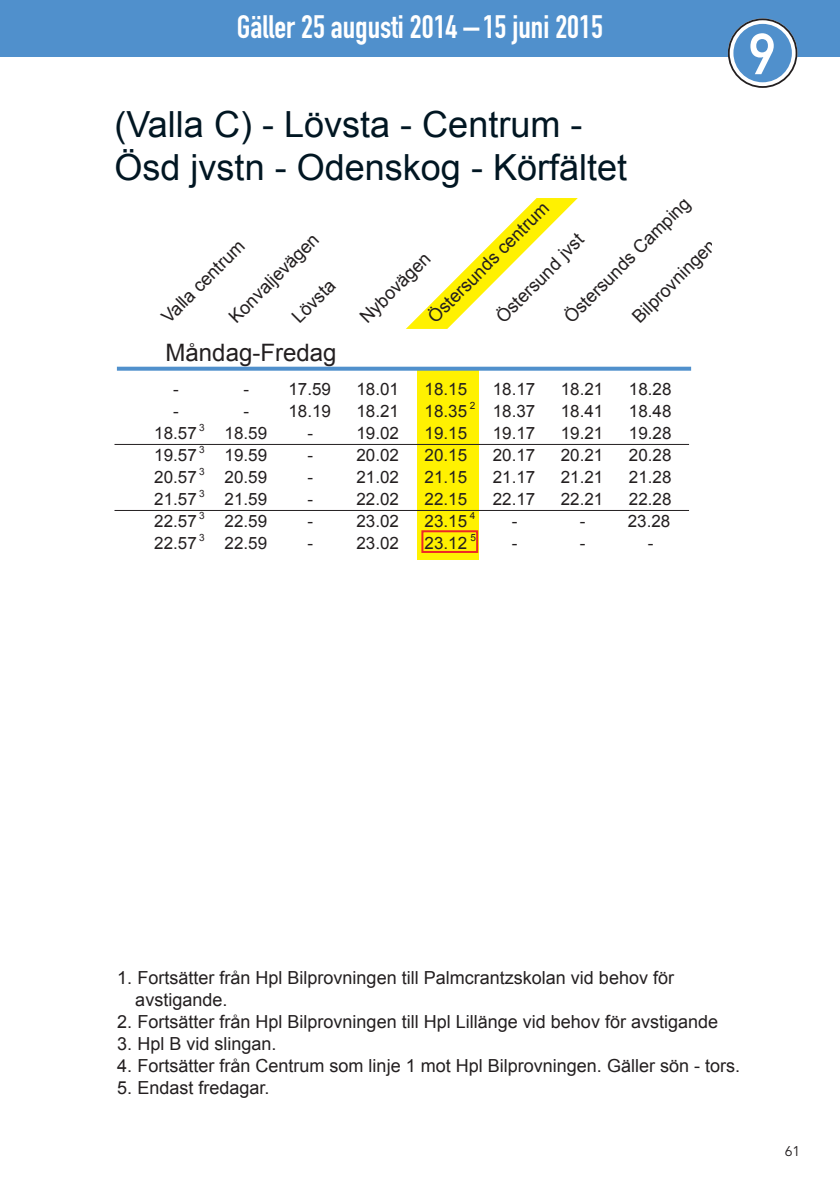
<style>
.page{position:relative;width:840px;height:1191px;background:#fff}
.page>*{position:absolute;margin:0;border:0;box-sizing:border-box;transform-origin:0 0}
.t1{font:57px "DIN Mittelschrift";color:#fff}
.t2{font:36px/43.2px "Arial";color:#011622}
.t3{font:32px "DIN Engschrift Std";color:#fff}
.t4{font:24px "Arial";color:#231f20}
.t5{font:18px/22px "Arial";color:#231f20}
.t6{font:17px/22px "Arial";color:#231f20;text-align:center}
.t7{font:14px "Avenir LT Std";color:#231f20}
.t8{font:10px "Arial";color:#231f20}
</style>
<div class="page">
<svg style="left:406px;top:198px;width:171px;height:131px"></svg>
<div style="left:417px;top:368px;width:61px;height:192px;background:#fff101"></div>
<svg style="left:117px;top:367px;width:573px;height:4px;fill:#5090cc"></svg>
<hr style="left:114px;top:444px;width:574px;height:1px;background:#231f20">
<hr style="left:114px;top:510px;width:574px;height:1px;background:#231f20">
<div style="left:0;top:0;width:839px;height:57px;background:#5090cc"></div>
<div style="left:727px;top:18px;width:70px;height:70px;border:14px solid #fff;border-radius:50%"></div>
<div style="left:733px;top:24px;width:58px;height:58px;background:#5090cc;border-radius:50%"></div>
<div style="left:727px;top:18px;width:70px;height:70px;border:2px solid #231f20;border-radius:50%"></div>
<div style="left:421px;top:530px;width:57px;height:23px;border:2px solid #ee2726"></div>
<h3 class="t3" style="left:237px;top:8px;width:367px">Gäller 25 augusti 2014 –15 juni 2015</h3>
<h2 class="t2" style="left:114px;top:103px;width:514px">(Valla C) - Lövsta - Centrum -<br>Ösd jvstn - Odenskog - Körfältet</h2>
<p class="t5" style="left:224px;top:312px;width:120px;rotate:-45deg">Konvaljevägen</p>
<p class="t5" style="left:157px;top:312px;width:110px;rotate:-45deg">Valla centrum</p>
<p class="t5" style="left:287px;top:312px;width:55px;rotate:-45deg">Lövsta</p>
<h3 class="t4" style="left:165px;top:336px;width:172px">Måndag-Fredag</h3>
<p class="t5" style="left:559px;top:312px;width:171px;rotate:-45deg">Östersunds Camping</p>
<p class="t5" style="left:423px;top:312px;width:164px;rotate:-45deg">Östersunds centrum</p>
<p class="t5" style="left:491px;top:312px;width:118px;rotate:-45deg">Östersund jvst</p>
<p class="t5" style="left:627px;top:312px;width:111px;rotate:-45deg">Bilprovningen</p>
<p class="t5" style="left:355px;top:312px;width:93px;rotate:-45deg">Nybovägen</p>
<p class="t6" style="left:173px;top:378px;width:7px">-</p>
<p class="t6" style="left:288px;top:378px;width:44px">17.59</p>
<p class="t6" style="left:356px;top:378px;width:44px">18.01</p>
<p class="t6" style="left:424px;top:378px;width:44px">18.15</p>
<p class="t6" style="left:492px;top:378px;width:44px">18.17</p>
<p class="t6" style="left:560px;top:378px;width:44px">18.21</p>
<p class="t6" style="left:628px;top:378px;width:44px">18.28</p>
<p class="t6" style="left:173px;top:400px;width:7px">-</p>
<p class="t6" style="left:288px;top:400px;width:44px">18.19</p>
<p class="t6" style="left:356px;top:400px;width:44px">18.21</p>
<p class="t6" style="left:424px;top:400px;width:44px">18.35</p>
<p class="t8" style="left:469px;top:399px;width:7px">2</p>
<p class="t6" style="left:492px;top:400px;width:44px">18.37</p>
<p class="t6" style="left:560px;top:400px;width:44px">18.41</p>
<p class="t6" style="left:628px;top:400px;width:44px">18.48</p>
<p class="t6" style="left:154px;top:422px;width:44px">18.57</p>
<p class="t8" style="left:199px;top:421px;width:7px">3</p>
<p class="t6" style="left:224px;top:378px;width:44px">-<br>-<br>18.59<br>19.59<br>20.59<br>21.59<br>22.59<br>22.59</p>
<p class="t6" style="left:307px;top:422px;width:7px">-</p>
<p class="t6" style="left:356px;top:422px;width:44px">19.02</p>
<p class="t6" style="left:424px;top:422px;width:44px">19.15</p>
<p class="t6" style="left:492px;top:422px;width:44px">19.17</p>
<p class="t6" style="left:560px;top:422px;width:44px">19.21</p>
<p class="t6" style="left:628px;top:422px;width:44px">19.28</p>
<p class="t6" style="left:154px;top:444px;width:44px">19.57</p>
<p class="t8" style="left:199px;top:443px;width:7px">3</p>
<p class="t6" style="left:307px;top:444px;width:7px">-</p>
<p class="t6" style="left:356px;top:444px;width:44px">20.02</p>
<p class="t6" style="left:424px;top:444px;width:44px">20.15</p>
<p class="t6" style="left:492px;top:444px;width:44px">20.17</p>
<p class="t6" style="left:560px;top:444px;width:44px">20.21</p>
<p class="t6" style="left:628px;top:444px;width:44px">20.28</p>
<p class="t6" style="left:154px;top:466px;width:44px">20.57</p>
<p class="t8" style="left:199px;top:465px;width:7px">3</p>
<p class="t6" style="left:307px;top:466px;width:7px">-</p>
<p class="t6" style="left:356px;top:466px;width:44px">21.02</p>
<p class="t6" style="left:424px;top:466px;width:44px">21.15</p>
<p class="t6" style="left:492px;top:466px;width:44px">21.17</p>
<p class="t6" style="left:560px;top:466px;width:44px">21.21</p>
<p class="t6" style="left:628px;top:466px;width:44px">21.28</p>
<p class="t6" style="left:154px;top:488px;width:44px">21.57</p>
<p class="t8" style="left:199px;top:487px;width:7px">3</p>
<p class="t6" style="left:307px;top:488px;width:7px">-</p>
<p class="t6" style="left:356px;top:488px;width:44px">22.02</p>
<p class="t6" style="left:424px;top:488px;width:44px">22.15</p>
<p class="t6" style="left:492px;top:488px;width:44px">22.17</p>
<p class="t6" style="left:560px;top:488px;width:44px">22.21</p>
<p class="t6" style="left:628px;top:488px;width:44px">22.28</p>
<p class="t6" style="left:154px;top:510px;width:44px">22.57</p>
<p class="t8" style="left:199px;top:509px;width:7px">3</p>
<p class="t6" style="left:307px;top:510px;width:7px">-</p>
<p class="t6" style="left:356px;top:510px;width:44px">23.02</p>
<p class="t6" style="left:424px;top:510px;width:44px">23.15</p>
<p class="t8" style="left:469px;top:509px;width:7px">4</p>
<p class="t6" style="left:511px;top:510px;width:7px">-</p>
<p class="t6" style="left:579px;top:510px;width:7px">-</p>
<p class="t6" style="left:627px;top:510px;width:44px">23.28</p>
<p class="t6" style="left:154px;top:532px;width:44px">22.57</p>
<p class="t8" style="left:199px;top:531px;width:7px">3</p>
<p class="t6" style="left:424px;top:532px;width:44px">23.12</p>
<p class="t8" style="left:470px;top:531px;width:7px">5</p>
<p class="t6" style="left:307px;top:532px;width:7px">-</p>
<p class="t6" style="left:356px;top:532px;width:44px">23.02</p>
<p class="t6" style="left:511px;top:532px;width:7px">-</p>
<p class="t6" style="left:579px;top:532px;width:7px">-</p>
<p class="t6" style="left:647px;top:532px;width:7px">-</p>
<h1 class="t1" style="left:748px;top:21px;width:29px">9</h1>
<p class="t5" style="left:135px;top:967px;width:540px;text-indent:-18px">1. Fortsätter från Hpl Bilprovningen till Palmcrantzskolan vid behov för avstigande.</p>
<p class="t5" style="left:117px;top:1011px;width:602px">2. Fortsätter från Hpl Bilprovningen till Hpl Lillänge vid behov för avstigande</p>
<p class="t5" style="left:117px;top:1033px;width:161px">3. Hpl B vid slingan.</p>
<p class="t5" style="left:117px;top:1055px;width:624px">4. Fortsätter från Centrum som linje 1 mot Hpl Bilprovningen. Gäller sön - tors.</p>
<p class="t5" style="left:117px;top:1077px;width:154px">5. Endast fredagar.</p>
<p class="t7" style="left:784px;top:1143px;width:17px">61</p>
</div>
